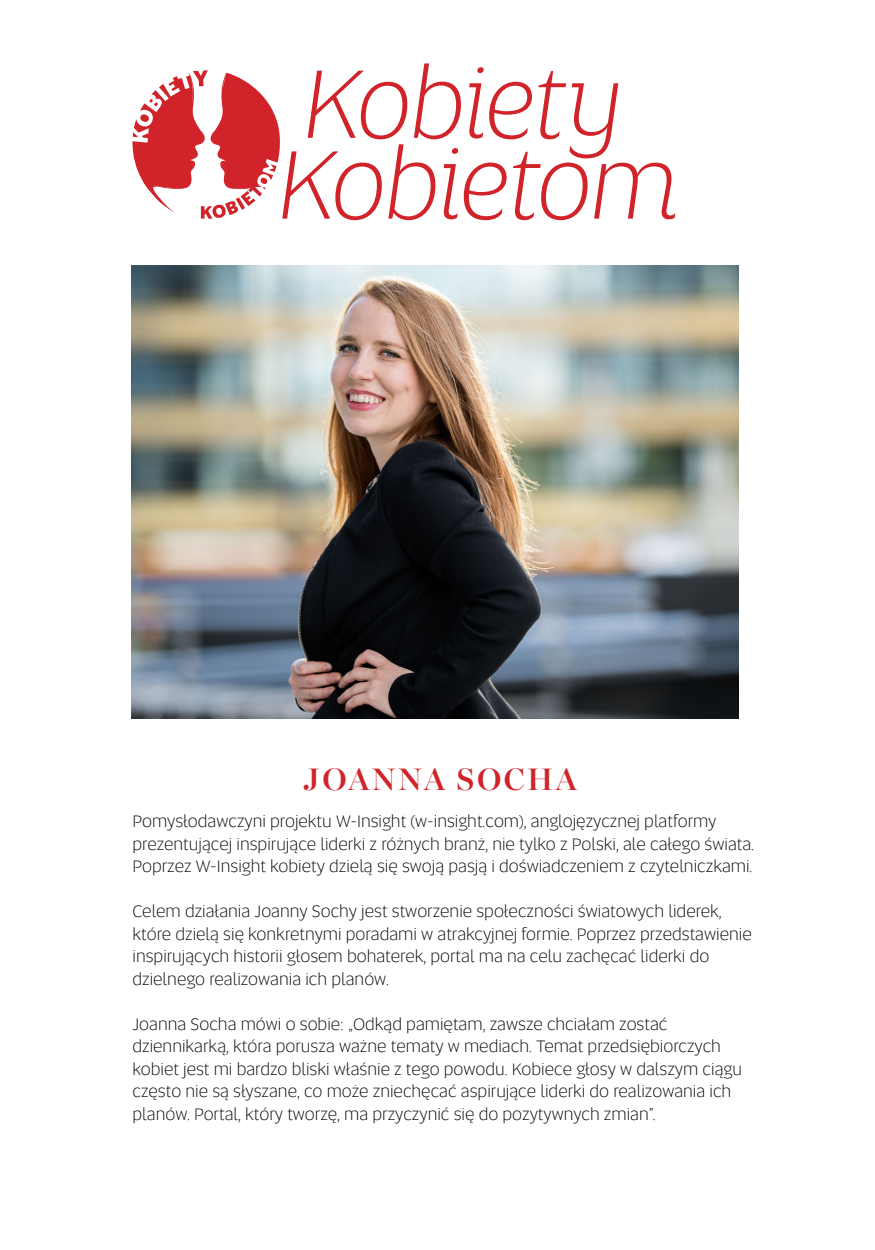
<style>
.page{position:relative;width:875px;height:1250px;background:#fff}
.page>*{position:absolute;margin:0;border:0;box-sizing:border-box;transform-origin:0 0}
.t1{font:italic 300 102.75px "Altis";letter-spacing:-.03em;color:#d1232a}
.t2{font:600 31.25px "Miller Banner WGL";letter-spacing:.07em;color:#d1232a}
.t3{font:300 17.5px/22.5px "Altis";color:#000}
</style>
<div class="page">
<img style="left:131px;top:266px;width:607px;height:453px">
<svg style="left:132px;top:70px;width:148px;height:149px"></svg>
<p class="t1" style="left:303px;top:35px;width:322px">Kobiety</p>
<p class="t1" style="left:277px;top:116px;width:404px">Kobietom</p>
<p class="t2" style="left:304px;top:754px;width:275px">JOANNA SOCHA</p>
<p class="t3" style="left:132px;top:810px;width:623px">Pomysłodawczyni projektu W-Insight (w-insight.com), anglojęzycznej platformy prezentującej inspirujące liderki z różnych branż, nie tylko z Polski, ale całego świata.<br>Poprzez W-Insight kobiety dzielą się swoją pasją i doświadczeniem z czytelniczkami.</p>
<p class="t3" style="left:132px;top:900px;width:621px">Celem działania Joanny Sochy jest stworzenie społeczności światowych liderek, które dzielą się konkretnymi poradami w atrakcyjnej formie. Poprzez przedstawienie inspirujących historii głosem bohaterek, portal ma na celu zachęcać liderki do dzielnego realizowania ich planów.</p>
<p class="t3" style="left:132px;top:1012px;width:611px">Joanna Socha mówi o sobie: „Odkąd pamiętam, zawsze chciałam zostać dziennikarką, która porusza ważne tematy w mediach. Temat przedsiębiorczych kobiet jest mi bardzo bliski właśnie z tego powodu. Kobiece głosy w dalszym ciągu często nie są słyszane, co może zniechęcać aspirujące liderki do realizowania ich planów. Portal, który tworzę, ma przyczynić się do pozytywnych zmian”.</p>
</div>
